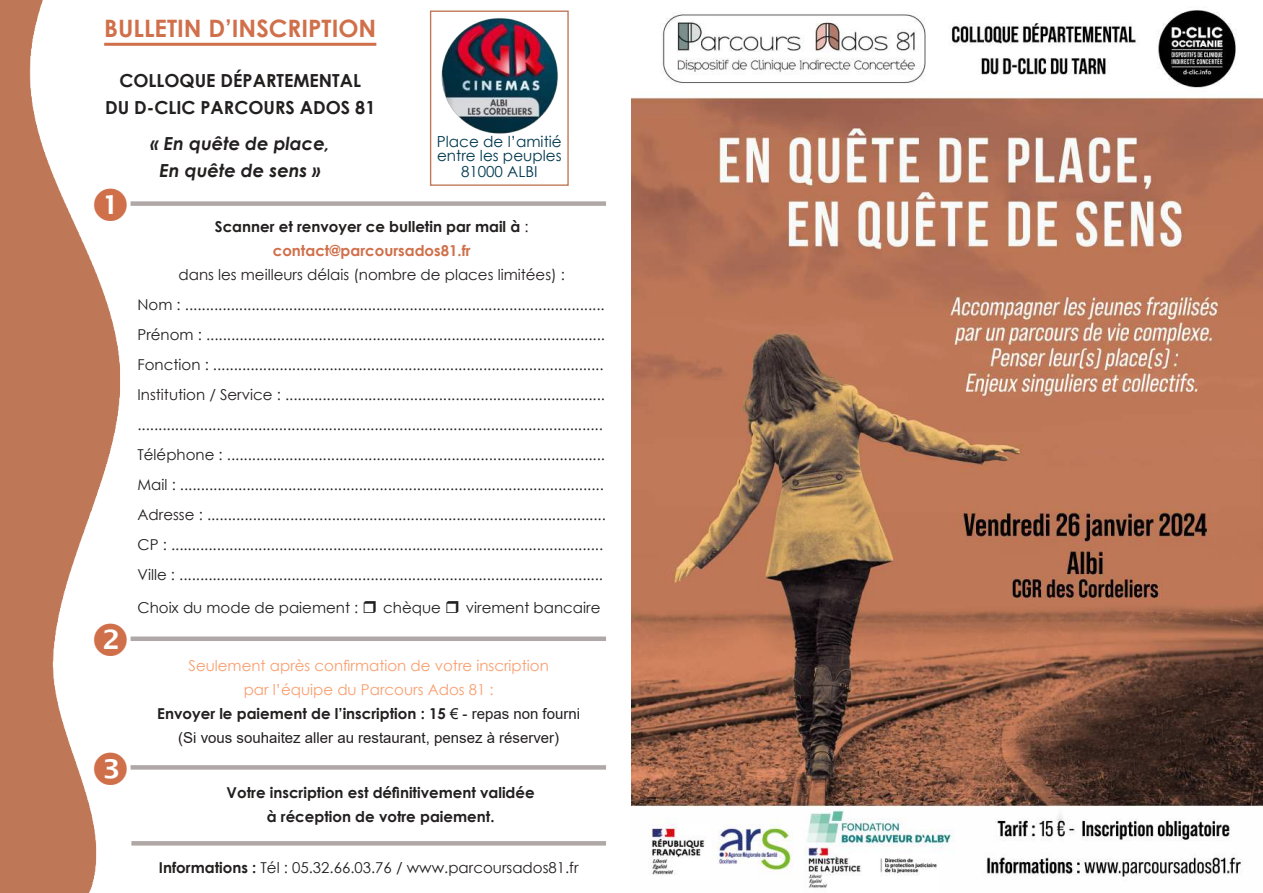
<style>
.page{position:relative;width:1263px;height:893px;background:#fff}
.page>*{position:absolute;margin:0;border:0;box-sizing:border-box;transform-origin:0 0}
.t1{font:700 24px "Century Gothic";color:#d0704b}
.t2{font:700 18px/27px "Century Gothic";color:#221f1f;text-align:center}
.t3{font:italic 700 18px/27px "Century Gothic";color:#221f1f;text-align:center}
.t4{font:15.15px/13.8px "Century Gothic";color:#00394f}
.t5{font:15px/30px "Century Gothic";color:#221f1f;text-align:center}
.t6{font:700 15px/24px "Century Gothic";color:#221f1f;text-align:center}
.t7{font:15px/24px "Century Gothic";color:#f89f6f;text-align:center}
.t8{font:15px "Arial";color:#221f1f}
.s1{font-weight:400}
.s2{color:#d0704b}
.s3{font-weight:700;color:#221f1f}
.s4{font-family:"Arial";color:#221f1f}
.s5{font-weight:700}
</style>
<div class="page">
<img style="left:0;top:0;width:430px;height:893px">
<hr style="left:104px;top:43px;width:272px;height:3px;background:#d0704b">
<div style="left:131px;top:201px;width:475px;height:5px;background:#afa8a6"></div>
<div style="left:131px;top:636px;width:475px;height:5px;background:#afa8a6"></div>
<div style="left:131px;top:765px;width:475px;height:5px;background:#afa8a6"></div>
<div style="left:131px;top:841px;width:475px;height:5px;background:#afa8a6"></div>
<img style="left:393px;top:0;width:176px;height:175px">
<div style="left:430px;top:11px;width:139px;height:175px;border:1px solid #bf7857"></div>
<img style="left:631px;top:10px;width:632px;height:878px">
<svg style="left:364px;top:601px;width:12px;height:12px"></svg>
<svg style="left:94px;top:188px;width:33px;height:33px"></svg>
<svg style="left:94px;top:623px;width:33px;height:33px"></svg>
<svg style="left:94px;top:752px;width:33px;height:33px"></svg>
<h1 class="t1" style="left:104px;top:17px;width:274px">BULLETIN D’INSCRIPTION</h1>
<p class="t2" style="left:105px;top:68px;width:272px">COLLOQUE DÉPARTEMENTAL<br>DU D-CLIC PARCOURS ADOS 81</p>
<p class="t3" style="left:151px;top:132px;width:181px">« En quête de place,<br>En quête de sens »</p>
<p class="t6" style="left:215px;top:216px;width:315px">Scanner et renvoyer ce bulletin par mail à <span class="s1">: </span><span class="s2">contact@parcoursados81.fr</span></p>
<p class="t5" style="left:137px;top:261px;width:470px">dans les meilleurs délais (nombre de places limitées) :<br>Nom : .....................................................................................................<br>Prénom : ................................................................................................<br>Fonction : ..............................................................................................<br>Institution / Service : ............................................................................. ................................................................................................................<br>Téléphone : ...........................................................................................<br>Mail : ......................................................................................................<br>Adresse : ................................................................................................<br>CP : ........................................................................................................<br>Ville : ......................................................................................................</p>
<p class="t5" style="left:137px;top:594px;width:222px">Choix du mode de paiement :</p>
<p class="t5" style="left:383px;top:594px;width:59px">chèque</p>
<p class="t5" style="left:466px;top:594px;width:136px">virement bancaire</p>
<p class="t4" style="left:437px;top:136px;width:126px">Place de l’amitié entre les peuples</p>
<p class="t4" style="left:461px;top:166px;width:78px">81000 ALBI</p>
<p class="t7" style="left:157px;top:653px;width:424px">Seulement après con昀椀rmation de votre inscription<br>par l’équipe du Parcours Ados 81 :<br><span class="s3">Envoyer le paiement de l’inscription : 15</span> <span class="s4">€ - repas non fourni</span></p>
<p class="t8" style="left:178px;top:732px;width:382px">(Si vous souhaitez aller au restaurant, pensez à réserver)</p>
<p class="t6" style="left:227px;top:780px;width:310px">Votre inscription est dé昀椀nitivement validée à réception de votre paiement.</p>
<p class="t5" style="left:159px;top:854px;width:421px"><span class="s5">Informations :</span> Tél : 05.32.66.03.76 / www.parcoursados81.fr</p>
</div>
